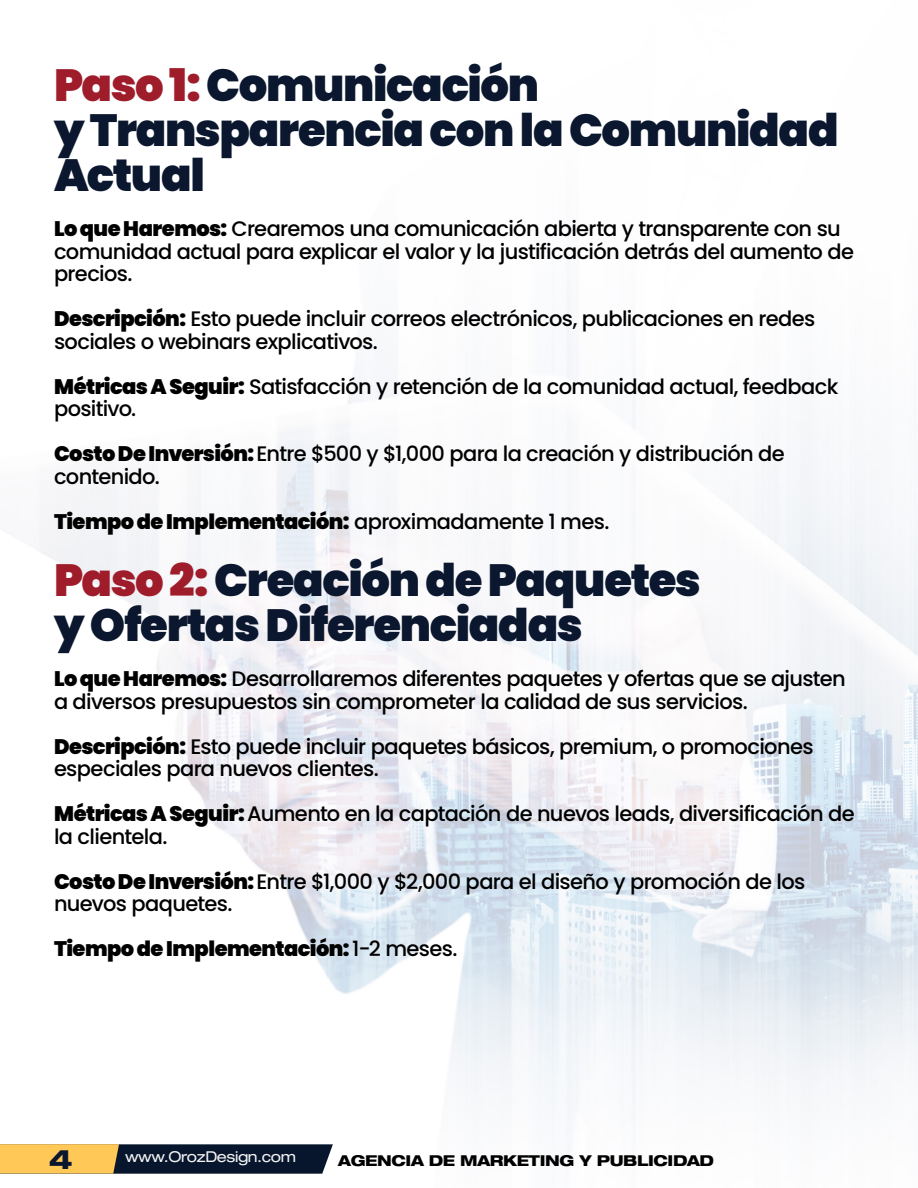
<style>
.page{position:relative;width:918px;height:1188px;background:#fff}
.page>*{position:absolute;margin:0;border:0;box-sizing:border-box;transform-origin:0 0}
.t1{font:900 45px/45px "Poppins";letter-spacing:-.03em;color:#0a172e}
.t2{font:800 expanded 27px "Helvetica Neue";color:#0a172e}
.t3{font:500 21px/22.5px "Poppins";letter-spacing:-.03em;color:#000}
.t4{font:900 21px "Poppins";letter-spacing:-.025em;color:#000}
.t5{font:800 expanded 15px "Helvetica Neue";letter-spacing:-.025em;color:#000}
.t6{font:expanded 15px "Helvetica Neue";letter-spacing:-.025em;color:#f4f4f4}
.s1{color:#9f1c2a}
.s2{font-weight:900}
.s3{font-weight:500}
</style>
<div class="page">
<img style="left:39px;top:308px;width:879px;height:815px">
<svg style="left:0;top:1144px;width:333px;height:30px;background:#635a42"></svg>
<h1 class="t1" style="left:54px;top:63px;width:786px"><span class="s1">Paso 1:</span>Comunicación<br>y Transparencia con la Comunidad<br>Actual</h1>
<p class="t3" style="left:54px;top:218px;width:802px"><span class="s2">Lo que Haremos:</span> Crearemos una comunicación abierta y transparente con su comunidad actual para explicar el valor y la justificación detrás del aumento de precios.</p>
<p class="t3" style="left:54px;top:308px;width:763px"><span class="s2">Descripción:</span> Esto puede incluir correos electrónicos, publicaciones en redes sociales o webinars explicativos.</p>
<p class="t3" style="left:54px;top:375px;width:786px"><span class="s2">Métricas A Seguir:</span> Satisfacción y retención de la comunidad actual, feedback positivo.</p>
<p class="t3" style="left:54px;top:443px;width:732px"><span class="s2">Costo De Inversión:</span> Entre $500 y $1,000 para la creación y distribución de contenido.</p>
<p class="t4" style="left:54px;top:509px;width:557px">Tiempo de Implementación: <span class="s3">aproximadamente 1 mes.</span></p>
<h1 class="t1" style="left:54px;top:558px;width:648px"><span class="s1">Paso 2:</span>Creación de Paquetes y Ofertas Diferenciadas</h1>
<p class="t3" style="left:54px;top:668px;width:793px"><span class="s2">Lo que Haremos:</span> Desarrollaremos diferentes paquetes y ofertas que se ajusten a diversos presupuestos sin comprometer la calidad de sus servicios.</p>
<p class="t3" style="left:54px;top:735px;width:761px"><span class="s2">Descripción:</span> Esto puede incluir paquetes básicos, premium, o promociones especiales para nuevos clientes.</p>
<p class="t3" style="left:54px;top:803px;width:802px"><span class="s2">Métricas A Seguir:</span> Aumento en la captación de nuevos leads, diversificación de la clientela.</p>
<p class="t3" style="left:54px;top:870px;width:753px"><span class="s2">Costo De Inversión:</span> Entre $1,000 y $2,000 para el diseño y promoción de los nuevos paquetes.</p>
<p class="t4" style="left:54px;top:937px;width:405px">Tiempo de Implementación: <span class="s3">1-2 meses.</span></p>
<p class="t2" style="left:49px;top:1142px;width:25px">4</p>
<p class="t6" style="left:125px;top:1148px;width:173px">www.OrozDesign.com</p>
<p class="t5" style="left:338px;top:1151px;width:377px">AGENCIA DE MARKETING Y PUBLICIDAD</p>
</div>
